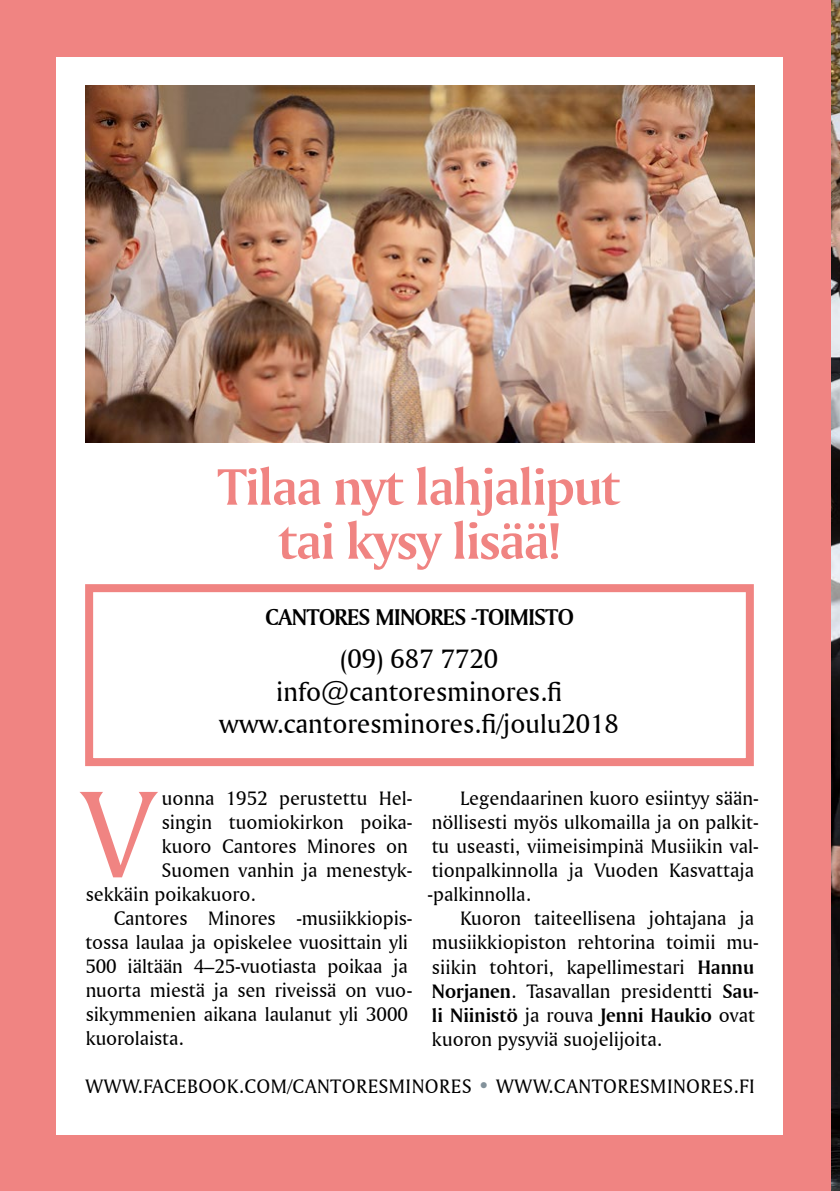
<style>
.page{position:relative;width:840px;height:1191px;background:#fff}
.page>*{position:absolute;margin:0;border:0;box-sizing:border-box;transform-origin:0 0}
.t1{font:130.4px "Amerigo BT Roman A";color:#f08482}
.t2{font:54px/54px "Amerigo BT Bold A";letter-spacing:-.025em;color:#f08482;text-align:center}
.t3{font:28px/32.8px "Amerigo BT Roman A";color:#000;text-align:center}
.t4{font:24px "Amerigo BT Bold A";letter-spacing:-.025em;color:#000}
.t5{font:20.4px/24px "Amerigo BT Roman A";color:#000}
.t6{font:20.4px "Amerigo BT Roman A";letter-spacing:.02em;color:#000}
.t7{font:20.4px "Amerigo BT Bold A";color:#000}
.s1{font-family:"Amerigo BT Bold A"}
.s2{font-family:"Amerigo BT Roman A"}
.s3{color:#83929b}
</style>
<div class="page">
<div style="left:0;top:0;width:839px;height:1191px;background:#f08482"></div>
<div style="left:57px;top:57px;width:725px;height:1077px;background:#fff"></div>
<img style="left:831px;top:0;width:8px;height:1191px">
<div style="left:85px;top:584px;width:668px;height:182px;border:8px solid #f08482"></div>
<img style="left:85px;top:85px;width:669px;height:357px">
<h2 class="t2" style="left:217px;top:458px;width:404px">Tilaa nyt lahjaliput tai kysy lisää!</h2>
<p class="t4" style="left:265px;top:602px;width:310px">CANTORES MINORES -TOIMISTO</p>
<h3 class="t3" style="left:219px;top:641px;width:401px">(09) 687 7720 info@cantoresminores.fi www.cantoresminores.fi/joulu2018</h3>
<h1 class="t1" style="left:82px;top:755px;width:73px">V</h1>
<p class="t5" style="left:162px;top:786px;width:252px">uonna 1952 perustettu Hel-</p>
<p class="t5" style="left:162px;top:810px;width:252px">singin tuomiokirkon poika-</p>
<p class="t5" style="left:162px;top:834px;width:247px">kuoro Cantores Minores on</p>
<p class="t5" style="left:161px;top:858px;width:252px">Suomen vanhin ja menestyk-</p>
<p class="t5" style="left:86px;top:882px;width:171px">sekkäin poikakuoro.</p>
<p class="t5" style="left:114px;top:906px;width:300px">Cantores Minores -musiikkiopis-</p>
<p class="t5" style="left:85px;top:930px;width:324px">tossa laulaa ja opiskelee vuosittain yli</p>
<p class="t5" style="left:85px;top:954px;width:324px">500 iältään 4–25-vuotiasta poikaa ja</p>
<p class="t5" style="left:86px;top:978px;width:328px">nuorta miestä ja sen riveissä on vuo-</p>
<p class="t5" style="left:86px;top:1002px;width:323px">sikymmenien aikana laulanut yli 3000</p>
<p class="t5" style="left:86px;top:1026px;width:99px">kuorolaista.</p>
<p class="t5" style="left:427px;top:786px;width:332px;text-indent:32px">Legendaarinen kuoro esiintyy sään&shy;nöllisesti myös ulkomailla ja on palkit&shy;tu useasti, viimeisimpinä Musiikin val&shy;tionpalkinnolla ja Vuoden Kasvattaja -palkinnolla.</p>
<p class="t5" style="left:431px;top:906px;width:328px;text-indent:28px">Kuoron taiteellisena johtajana ja musiikkiopiston rehtorina toimii mu&shy;siikin tohtori, kapellimestari <span class="s1">Hannu Norjanen</span>. Tasavallan presidentti <span class="s1">Sau-</span></p>
<p class="t7" style="left:431px;top:1002px;width:324px">li Niinistö <span class="s2">ja rouva</span> Jenni Haukio <span class="s2">ovat</span></p>
<p class="t5" style="left:431px;top:1026px;width:231px">kuoron pysyviä suojelijoita.</p>
<p class="t6" style="left:85px;top:1074px;width:670px">WWW.FACEBOOK.COM/CANTORESMINORES <span class="s3">•</span> WWW.CANTORESMINORES.FI</p>
</div>
